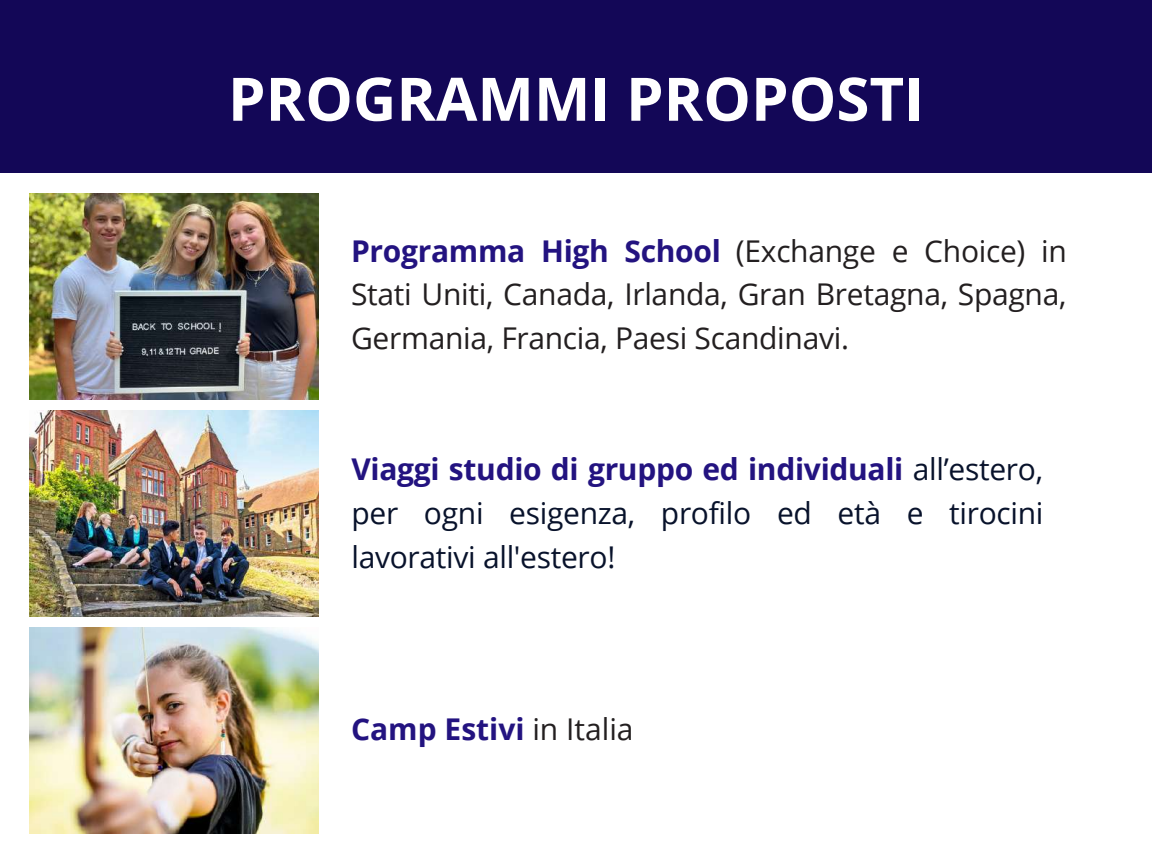
<style>
.page{position:relative;width:1152px;height:864px;background:#fff}
.page>*{position:absolute;margin:0;border:0;box-sizing:border-box;transform-origin:0 0}
.t1{font:700 60px "Open Sans";color:#fff}
.t2{font:30px/43.8px "Open Sans";letter-spacing:-.01em;color:#231f20;text-align:justify}
.t3{font:30px/43.8px "Open Sans";letter-spacing:-.01em;color:#08122b;text-align:justify}
.t4{font:700 30px "Open Sans";color:#231380}
.s1{font-weight:700;color:#231380}
.s2{font-weight:400;color:#231f20}
</style>
<div class="page">
<div style="left:0;top:0;width:1152px;height:173px;background:#130757"></div>
<img style="left:30px;top:194px;width:289px;height:205px">
<img style="left:30px;top:411px;width:289px;height:206px">
<img style="left:30px;top:628px;width:289px;height:206px">
<h1 class="t1" style="left:228px;top:57px;width:698px">PROGRAMMI PROPOSTI</h1>
<p class="t2" style="left:351px;top:228px;width:717px"><span class="s1">Programma High School</span> (Exchange e Choice) in Stati Uniti, Canada, Irlanda, Gran Bretagna, Spagna, Germania, Francia, Paesi Scandinavi.</p>
<p class="t3" style="left:351px;top:447px;width:694px"><span class="s1">Viaggi studio di gruppo ed individuali</span> all’estero, per ogni esigenza, profilo ed età e tirocini lavorativi all'estero!</p>
<p class="t4" style="left:351px;top:708px;width:284px">Camp Estivi <span class="s2">in Italia</span></p>
</div>
